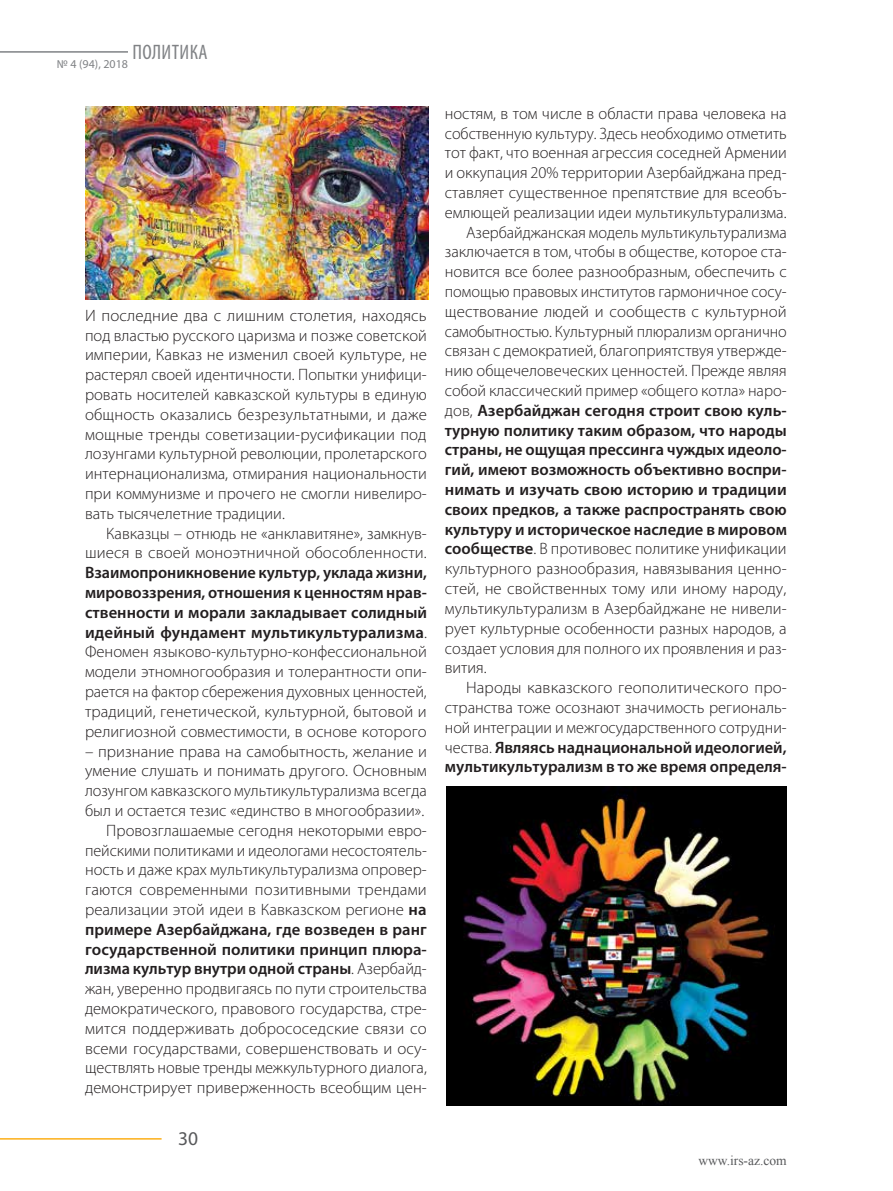
<style>
.page{position:relative;width:893px;height:1191px;background:#fff}
.page>*{position:absolute;margin:0;border:0;box-sizing:border-box;transform-origin:0 0}
.t1{font:condensed 21px "Myriad Pro";letter-spacing:.02em;color:#808285}
.t2{font:19.5px "Myriad Pro";color:#58595b}
.t3{font:300 16.5px/19.8px "Myriad Pro";color:#231f20;text-align:justify}
.t4{font:600 16.5px "Myriad Pro";color:#231f20}
.t5{font:13.5px "Times New Roman";color:#58595b}
.t6{font:12px "Myriad Pro";color:#808285}
.s1{font-weight:600}
.s2{font-weight:300}
</style>
<div class="page">
<hr style="left:0;top:51px;width:128px;height:2px;background:#808285">
<hr style="left:0;top:1138px;width:162px;height:1px;background:#fcaf17">
<img style="left:85px;top:106px;width:344px;height:194px">
<img style="left:446px;top:787px;width:341px;height:319px">
<p class="t1" style="left:132px;top:39px;width:77px">ПОЛИТИКА</p>
<p class="t6" style="left:57px;top:56px;width:73px">№ 4 (94), 2018</p>
<p class="t3" style="left:85px;top:306px;width:343px">И последние два с лишним столетия, находясь под властью русского царизма и позже советской империи, Кавказ не изменил своей культуре, не растерял своей идентичности. Попытки унифици&shy;ровать носителей кавказской культуры в единую общность оказались безрезультатными, и даже мощные тренды советизации-русификации под лозунгами культурной революции, пролетарского интернационализма, отмирания национальности при коммунизме и прочего не смогли нивелиро&shy;вать тысячелетние традиции.</p>
<p class="t3" style="left:85px;top:523px;width:343px;text-align:right">Кавказцы – отнюдь не «анклавитяне», замкнув&shy;шиеся в своей моноэтничной обособленности.</p>
<p class="t3" style="left:85px;top:563px;width:344px"><span class="s1">Взаимопроникновение культур, уклада жизни, мировоззрения, отношения к ценностям нрав&shy;ственности и морали закладывает солидный идейный фундамент мультикультурализма</span>.<br>Феномен языково-культурно-конфессиональной модели этномногообразия и толерантности опи&shy;рается на фактор сбережения духовных ценностей, традиций, генетической, культурной, бытовой и религиозной совместимости, в основе которого</p>
<p class="t3" style="left:85px;top:741px;width:343px;text-align:right">– признание права на самобытность, желание и умение слушать и понимать другого. Основным лозунгом кавказского мультикультурализма всегда был и остается тезис «единство в многообразии».<br>Провозглашаемые сегодня некоторыми евро&shy;пейскими политиками и идеологами несостоятель&shy;ность и даже крах мультикультурализма опровер&shy;гаются современными позитивными трендами реализации этой идеи в Кавказском регионе <span class="s1">на примере Азербайджана, где возведен в ранг государственной политики принцип плюра&shy;лизма культур внутри одной страны</span>. Азербайд&shy;жан, уверенно продвигаясь по пути строительства демократического, правового государства, стре&shy;мится поддерживать добрососедские связи со всеми государствами, совершенствовать и осу&shy;ществлять новые тренды межкультурного диалога, демонстрирует приверженность всеобщим цен-</p>
<p class="t2" style="left:178px;top:1126px;width:22px">30</p>
<p class="t3" style="left:445px;top:104px;width:343px">ностям, в том числе в области права человека на</p>
<p class="t3" style="left:445px;top:123px;width:343px">собственную культуру. Здесь необходимо отметить</p>
<p class="t3" style="left:445px;top:143px;width:343px">тот факт, что военная агрессия соседней Армении</p>
<p class="t3" style="left:445px;top:163px;width:343px">и оккупация 20% территории Азербайджана пред-</p>
<p class="t3" style="left:445px;top:183px;width:343px">ставляет существенное препятствие для всеобъ-</p>
<p class="t3" style="left:445px;top:203px;width:343px">емлющей реализации идеи мультикультурализма.</p>
<p class="t3" style="left:466px;top:222px;width:322px">Азербайджанская модель мультикультурализма</p>
<p class="t3" style="left:445px;top:242px;width:343px">заключается в том, чтобы в обществе, которое ста-</p>
<p class="t3" style="left:445px;top:262px;width:343px">новится все более разнообразным, обеспечить с</p>
<p class="t3" style="left:445px;top:282px;width:343px">помощью правовых институтов гармоничное сосу-</p>
<p class="t3" style="left:445px;top:302px;width:343px">ществование людей и сообществ с культурной</p>
<p class="t3" style="left:445px;top:321px;width:344px">самобытностью. Культурный плюрализм органично</p>
<p class="t3" style="left:445px;top:341px;width:343px">связан с демократией, благоприятствуя утвержде-</p>
<p class="t3" style="left:445px;top:361px;width:343px">нию общечеловеческих ценностей. Прежде являя</p>
<p class="t3" style="left:445px;top:381px;width:343px">собой классический пример «общего котла» наро-</p>
<p class="t4" style="left:445px;top:400px;width:343px"><span class="s2">дов,</span> Азербайджан сегодня строит свою куль-</p>
<p class="t4" style="left:445px;top:419px;width:343px">турную политику таким образом, что народы</p>
<p class="t4" style="left:445px;top:439px;width:343px">страны, не ощущая прессинга чуждых идеоло-</p>
<p class="t4" style="left:445px;top:459px;width:343px">гий, имеют возможность объективно воспри-</p>
<p class="t4" style="left:445px;top:479px;width:343px">нимать и изучать свою историю и традиции</p>
<p class="t4" style="left:445px;top:499px;width:343px">своих предков, а также распространять свою</p>
<p class="t4" style="left:445px;top:518px;width:344px">культуру и историческое наследие в мировом</p>
<p class="t3" style="left:445px;top:539px;width:343px"><span class="s1">сообществе</span>. В противовес политике унификации</p>
<p class="t3" style="left:445px;top:559px;width:343px">культурного разнообразия, навязывания ценно-</p>
<p class="t3" style="left:445px;top:579px;width:343px">стей, не свойственных тому или иному народу,</p>
<p class="t3" style="left:445px;top:599px;width:343px">мультикультурализм в Азербайджане не нивели-</p>
<p class="t3" style="left:445px;top:618px;width:343px">рует культурные особенности разных народов, а</p>
<p class="t3" style="left:445px;top:638px;width:343px">создает условия для полного их проявления и раз-</p>
<p class="t3" style="left:445px;top:658px;width:43px">вития.</p>
<p class="t3" style="left:466px;top:678px;width:322px">Народы кавказского геополитического про-</p>
<p class="t3" style="left:445px;top:698px;width:343px">странства тоже осознают значимость региональ-</p>
<p class="t3" style="left:445px;top:717px;width:343px">ной интеграции и межгосударственного сотрудни-</p>
<p class="t4" style="left:445px;top:736px;width:343px"><span class="s2">чества.</span> Являясь наднациональной идеологией,</p>
<p class="t4" style="left:445px;top:756px;width:343px">мультикультурализм в то же время определя-</p>
<p class="t5" style="left:698px;top:1151px;width:90px">www.irs-az.com</p>
</div>
